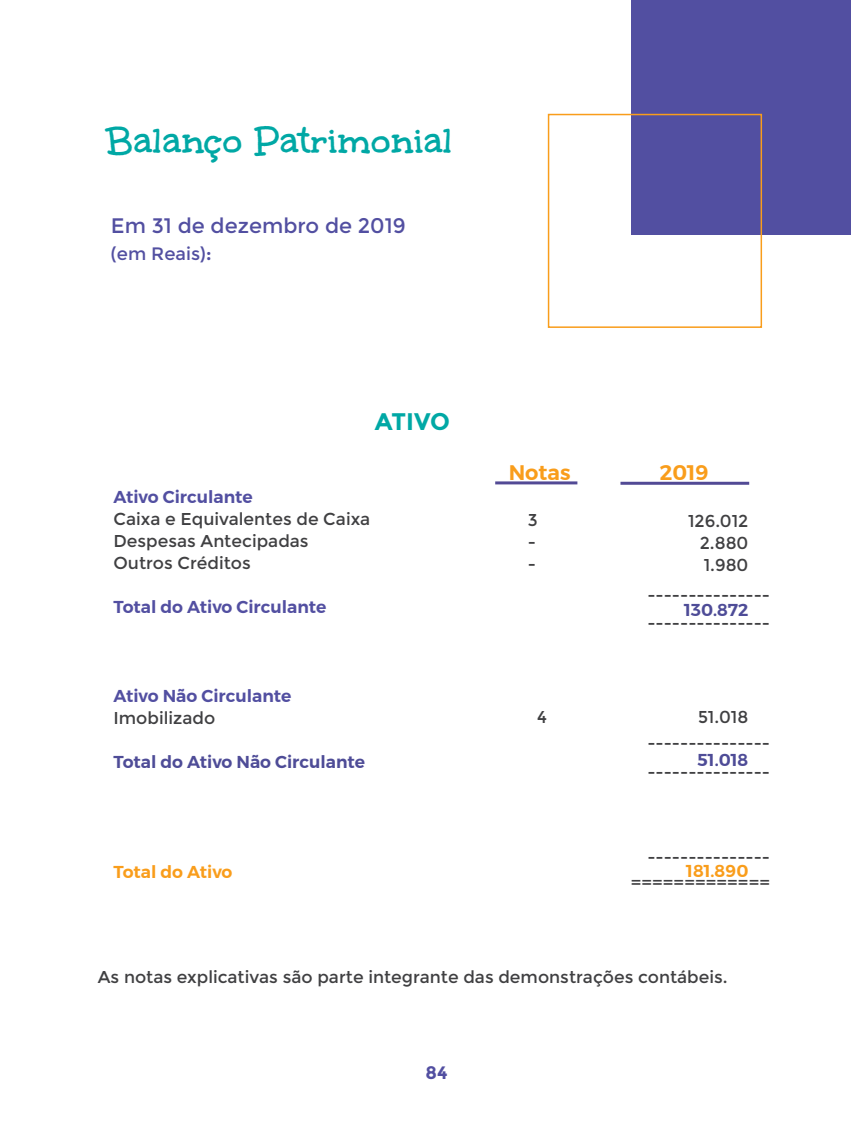
<style>
.page{position:relative;width:851px;height:1127px;background:#fff}
.page>*{position:absolute;margin:0;border:0;box-sizing:border-box;transform-origin:0 0}
.t1{font:700 40.2px "Unkempt";color:#00a8a5}
.t2{font:700 24px "Montserrat";letter-spacing:-.01em;color:#00a8a5}
.t3{font:21px "Montserrat";color:#524fa1}
.t4{font:600 21px "Montserrat";color:#f99d1b}
.t5{font:18px "Montserrat";color:#524fa1}
.t6{font:700 18px "Montserrat";color:#524fa1}
.t7{font:17.1px/22px "Montserrat";color:#404042}
.t8{font:600 17.1px "Montserrat";color:#524fa1}
.t9{font:600 17.1px "Montserrat";color:#4e4c97}
.t10{font:600 17.1px "Montserrat";color:#f99d1b}
.s1{font-size:21px}
</style>
<div class="page">
<hr style="left:495px;top:481px;width:82px;height:3px;background:#524a95">
<hr style="left:620px;top:482px;width:129px;height:3px;background:#524a95">
<div style="left:631px;top:0;width:219px;height:234px;background:#524fa1"></div>
<div style="left:547px;top:114px;width:215px;height:214px;border:2px solid #f99d1b"></div>
<h1 class="t1" style="left:106px;top:117px;width:348px">Balanço Patrimonial</h1>
<p class="t3" style="left:111px;top:213px;width:296px">Em 31 de dezembro de 2019</p>
<p class="t5" style="left:111px;top:243px;width:102px">(em Reais)<span class="s1">:</span></p>
<h2 class="t2" style="left:375px;top:408px;width:77px">ATIVO</h2>
<p class="t8" style="left:113px;top:483px;width:141px">Ativo Circulante</p>
<p class="t7" style="left:113px;top:508px;width:258px">Caixa e Equivalentes de Caixa<br>Despesas Antecipadas<br>Outros Créditos</p>
<p class="t8" style="left:113px;top:594px;width:214px">Total do Ativo Circulante</p>
<p class="t8" style="left:113px;top:682px;width:179px">Ativo Não Circulante</p>
<p class="t7" style="left:113px;top:707px;width:103px">Imobilizado</p>
<p class="t9" style="left:113px;top:748px;width:253px">Total do Ativo Não Circulante</p>
<p class="t10" style="left:113px;top:859px;width:120px">Total do Ativo</p>
<p class="t4" style="left:659px;top:456px;width:50px">2019</p>
<p class="t4" style="left:508px;top:456px;width:63px">Notas</p>
<p class="t7" style="left:528px;top:509px;width:11px;text-align:justify">3 - -</p>
<p class="t7" style="left:699px;top:510px;width:50px;text-align:justify;text-indent:-12px">126.012<br>2.880<br>1.980</p>
<p class="t7" style="left:537px;top:706px;width:11px">4</p>
<p class="t7" style="left:647px;top:580px;width:124px;line-height:28.7px">--------------- ---------------</p>
<p class="t9" style="left:684px;top:596px;width:66px">130.872</p>
<p class="t7" style="left:698px;top:706px;width:52px">51.018</p>
<p class="t9" style="left:697px;top:746px;width:53px">51.018</p>
<p class="t7" style="left:647px;top:729px;width:124px;line-height:28.7px">--------------- ---------------</p>
<p class="t7" style="left:647px;top:846px;width:124px">---------------</p>
<p class="t10" style="left:686px;top:857px;width:64px">181.890</p>
<p class="t7" style="left:630px;top:872px;width:141px">=============</p>
<p class="t7" style="left:98px;top:966px;width:631px">As notas explicativas são parte integrante das demonstrações contábeis.</p>
<p class="t6" style="left:425px;top:1061px;width:24px">84</p>
</div>
